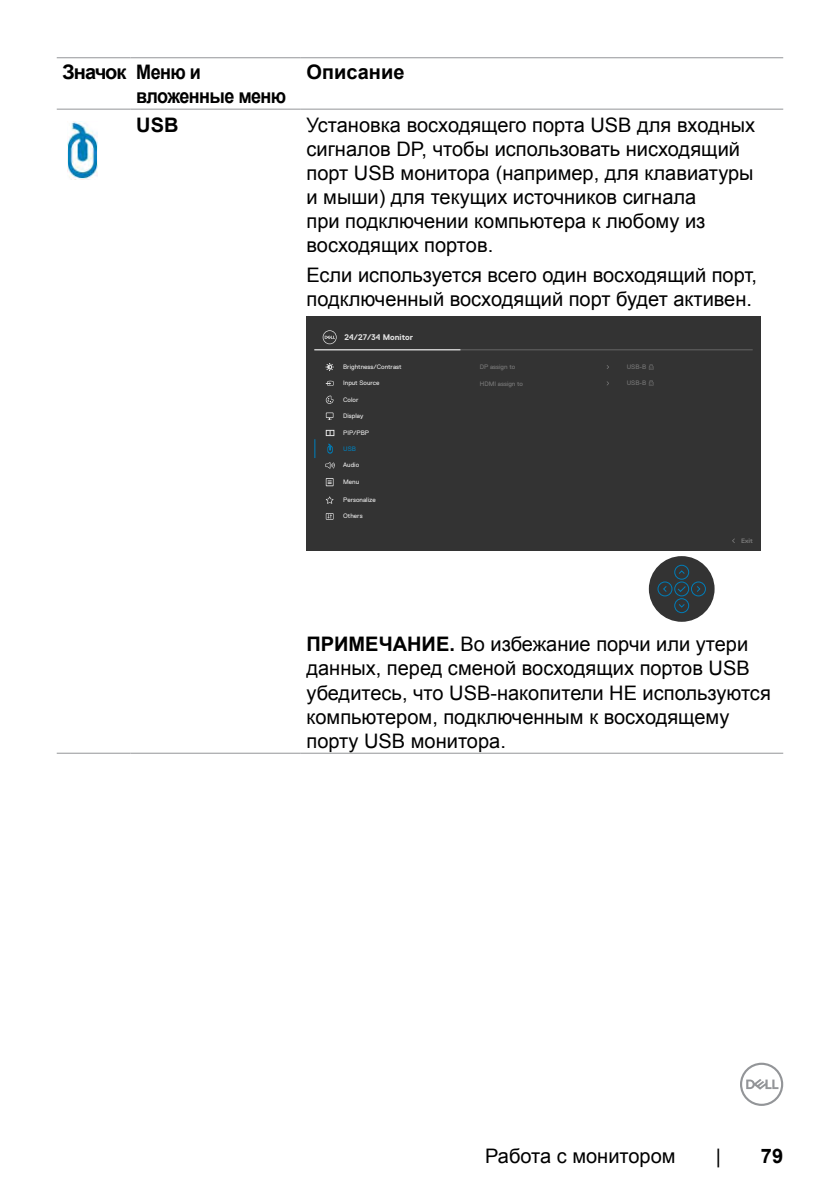
<style>
.page{position:relative;width:840px;height:1191px;background:#fff}
.page>*{position:absolute;margin:0;border:0;box-sizing:border-box;transform-origin:0 0}
.t1{font:20px/24px "Arial";color:#000}
.t2{font:700 20px/24px "Arial";letter-spacing:-.03em;color:#000}
.t3{font:700 20px "Arial";color:#000}
.t4{font:700 8.2px "Dell Replica";color:#e4e4e4}
.t5{font:6.4px "Dell Replica";color:#e4e4e4}
.t6{font:6.4px "Dell Replica";color:#777}
.t7{font:700 6.4px "Dell Replica";color:#777}
.t8{font:6.4px "Dell Replica";color:#007db8}
.s1{font-weight:700}
</style>
<div class="page">
<svg style="left:740px;top:1062px;width:42px;height:44px"></svg>
<hr style="left:57px;top:753px;width:73px;height:1px;background:#939598">
<hr style="left:130px;top:753px;width:170px;height:1px;background:#939598">
<hr style="left:300px;top:753px;width:482px;height:1px;background:#939598">
<hr style="left:57px;top:57px;width:73px;height:1px;background:#939598">
<hr style="left:130px;top:57px;width:170px;height:1px;background:#939598">
<hr style="left:300px;top:57px;width:482px;height:1px;background:#939598">
<hr style="left:57px;top:109px;width:73px;height:1px;background:#939598">
<hr style="left:130px;top:109px;width:170px;height:1px;background:#939598">
<hr style="left:300px;top:109px;width:482px;height:1px;background:#939598">
<img style="left:67px;top:122px;width:30px;height:57px">
<div style="left:306px;top:316px;width:454px;height:234px;background:#333"></div>
<div style="left:648px;top:556px;width:66px;height:66px;background:#333;border-radius:50%"></div>
<div style="left:674px;top:581px;width:14px;height:15px;border:1px solid #007db8;border-radius:50%"></div>
<div style="left:674px;top:598px;width:14px;height:15px;border:1px solid #007db8;border-radius:50%"></div>
<div style="left:674px;top:565px;width:14px;height:14px;border:1px solid #007db8;border-radius:50%"></div>
<div style="left:657px;top:581px;width:15px;height:15px;border:1px solid #007db8;border-radius:50%"></div>
<div style="left:690px;top:581px;width:15px;height:15px;border:1px solid #007db8;border-radius:50%"></div>
<svg style="left:679px;top:604px;width:6px;height:4px"></svg>
<svg style="left:679px;top:570px;width:6px;height:4px"></svg>
<svg style="left:697px;top:586px;width:3px;height:6px"></svg>
<svg style="left:663px;top:586px;width:4px;height:6px"></svg>
<svg style="left:676px;top:585px;width:10px;height:8px"></svg>
<hr style="left:314px;top:349px;width:438px;height:1px;background:#666">
<hr style="left:314px;top:349px;width:146px;height:1px;background:#fff">
<svg style="left:322px;top:330px;width:14px;height:14px"></svg>
<svg style="left:314px;top:439px;width:1px;height:19px"></svg>
<svg style="left:325px;top:381px;width:8px;height:5px"></svg>
<svg style="left:325px;top:395px;width:8px;height:9px"></svg>
<svg style="left:325px;top:363px;width:8px;height:8px"></svg>
<svg style="left:325px;top:412px;width:8px;height:6px"></svg>
<svg style="left:326px;top:413px;width:6px;height:7px"></svg>
<svg style="left:325px;top:430px;width:9px;height:6px"></svg>
<svg style="left:325px;top:496px;width:8px;height:8px"></svg>
<svg style="left:325px;top:513px;width:8px;height:6px"></svg>
<svg style="left:326px;top:514px;width:7px;height:5px"></svg>
<svg style="left:325px;top:478px;width:8px;height:8px"></svg>
<svg style="left:326px;top:479px;width:7px;height:6px"></svg>
<svg style="left:327px;top:480px;width:4px;height:4px"></svg>
<svg style="left:325px;top:462px;width:9px;height:7px"></svg>
<svg style="left:649px;top:364px;width:4px;height:6px"></svg>
<svg style="left:649px;top:380px;width:4px;height:5px"></svg>
<svg style="left:327px;top:443px;width:5px;height:11px"></svg>
<p class="t2" style="left:136px;top:61px;width:151px;text-indent:-74px">Значок Меню и вложенные меню</p>
<p class="t3" style="left:306px;top:59px;width:99px">Описание</p>
<p class="t2" style="left:136px;top:114px;width:44px">USB</p>
<p class="t1" style="left:306px;top:114px;width:450px">Установка восходящего порта USB для входных сигналов DP, чтобы использовать нисходящий порт USB монитора (например, для клавиатуры и мыши) для текущих источников сигнала<br>при подключении компьютера к любому из восходящих портов.</p>
<p class="t1" style="left:306px;top:263px;width:451px">Если используется всего один восходящий порт, подключенный восходящий порт будет активен.</p>
<p class="t4" style="left:344px;top:332px;width:70px">24/27/34 Monitor</p>
<p class="t5" style="left:343px;top:363px;width:60px">Brightness/Contrast</p>
<p class="t5" style="left:343px;top:380px;width:38px">Input Source</p>
<p class="t5" style="left:343px;top:396px;width:17px">Color</p>
<p class="t5" style="left:343px;top:412px;width:22px">Display</p>
<p class="t5" style="left:343px;top:429px;width:27px">PIP/PBP</p>
<p class="t8" style="left:343px;top:445px;width:14px">USB</p>
<p class="t5" style="left:343px;top:462px;width:17px">Audio</p>
<p class="t5" style="left:343px;top:478px;width:18px">Menu</p>
<p class="t5" style="left:343px;top:496px;width:34px">Personalize</p>
<p class="t5" style="left:343px;top:512px;width:21px">Others</p>
<p class="t6" style="left:479px;top:363px;width:37px">DP assign to</p>
<p class="t6" style="left:626px;top:363px;width:21px">USB-B</p>
<p class="t6" style="left:479px;top:380px;width:45px">HDMI assign to</p>
<p class="t6" style="left:626px;top:380px;width:21px">USB-B</p>
<p class="t7" style="left:740px;top:537px;width:13px">Exit</p>
<p class="t1" style="left:306px;top:632px;width:465px"><span class="s1">ПРИМЕЧАНИЕ.</span> Во избежание порчи или утери данных, перед сменой восходящих портов USB убедитесь, что USB-накопители НЕ используются компьютером, подключенным к восходящему порту USB монитора.</p>
<p class="t1" style="left:485px;top:1143px;width:192px">Работа с монитором</p>
<p class="t1" style="left:715px;top:1143px;width:7px">|</p>
<p class="t2" style="left:760px;top:1144px;width:24px">79</p>
</div>
